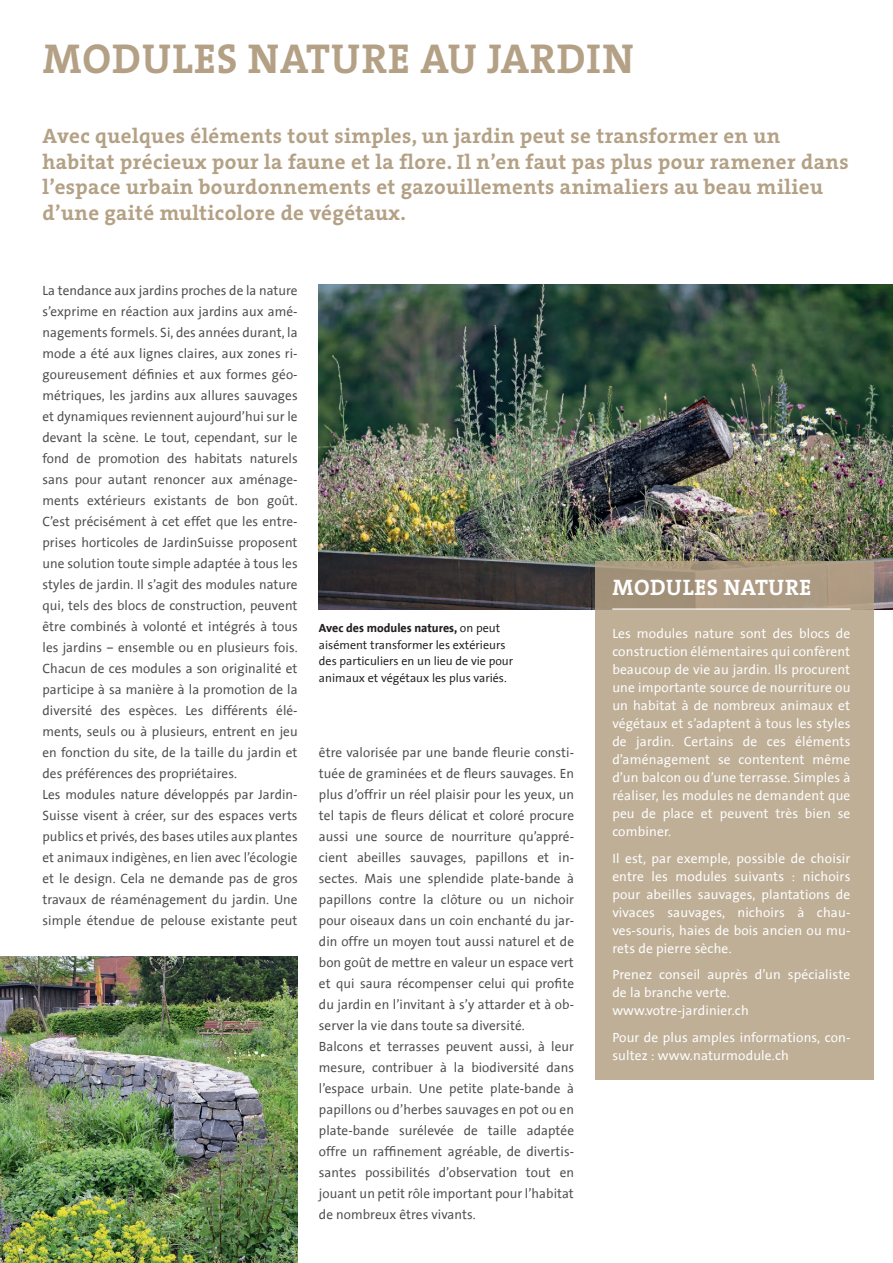
<style>
.page{position:relative;width:893px;height:1263px;background:#fff}
.page>*{position:absolute;margin:0;border:0;box-sizing:border-box;transform-origin:0 0}
.t1{font:42px "The Serif HP7 Bld";letter-spacing:.025em;color:#b4a185}
.t2{font:22.5px "The Serif HP7 Bld";letter-spacing:.025em;color:#fff}
.t3{font:21px/25.5px "The Serif HP7 Bld";letter-spacing:.02em;color:#b4a185}
.t4{font:13.5px/21px "The Sans Office";letter-spacing:.005em;color:#4b4c4d}
.t5{font:13.5px/18px "The Sans Office";letter-spacing:.01em;color:#fff;text-align:justify}
.t6{font:12px/16.5px "The Sans Office";color:#231f20}
.s1{font-weight:700}
</style>
<div class="page">
<img style="left:319px;top:284px;width:574px;height:326px">
<svg style="left:595px;top:561px;width:279px;height:519px;background:#bdac94"></svg>
<hr style="left:612px;top:608px;width:238px;height:2px;background:#fff">
<img style="left:0;top:957px;width:298px;height:306px">
<h1 class="t1" style="left:43px;top:30px;width:592px">MODULES NATURE AU JARDIN</h1>
<p class="t3" style="left:43px;top:123px;width:808px">Avec quelques éléments tout simples, un jardin peut se transformer en un habitat précieux pour la faune et la flore. Il n’en faut pas plus pour ramener dans l’espace urbain bourdonnements et gazouillements animaliers au beau milieu d’une gaité multicolore de végétaux.</p>
<p class="t4" style="left:43px;top:280px;width:257px">La tendance aux jardins proches de la nature s’exprime en réaction aux jardins aux amé&shy;nagements formels. Si, des années durant, la mode a été aux lignes claires, aux zones ri&shy;goureusement définies et aux formes géo&shy;métriques, les jardins aux allures sauvages et dynamiques reviennent aujourd’hui sur le devant la scène. Le tout, cependant, sur le fond de promotion des habitats naturels sans pour autant renoncer aux aménage&shy;ments extérieurs existants de bon goût.<br>C’est précisément à cet effet que les entre&shy;prises horticoles de JardinSuisse proposent une solution toute simple adaptée à tous les styles de jardin. Il s’agit des modules nature qui, tels des blocs de construction, peuvent être combinés à volonté et intégrés à tous les jardins – ensemble ou en plusieurs fois.<br>Chacun de ces modules a son originalité et participe à sa manière à la promotion de la diversité des espèces. Les différents élé&shy;ments, seuls ou à plusieurs, entrent en jeu en fonction du site, de la taille du jardin et des préférences des propriétaires.<br>Les modules nature développés par Jardin-Suisse visent à créer, sur des espaces verts publics et privés, des bases utiles aux plantes et animaux indigènes, en lien avec l’écologie et le design. Cela ne demande pas de gros travaux de réaménagement du jardin. Une simple étendue de pelouse existante peut</p>
<p class="t6" style="left:319px;top:620px;width:196px"><span class="s1">Avec des modules natures,</span> on peut aisément transformer les extérieurs des particuliers en un lieu de vie pour animaux et végétaux les plus variés.</p>
<p class="t4" style="left:319px;top:742px;width:257px">être valorisée par une bande fleurie consti&shy;tuée de graminées et de fleurs sauvages. En plus d’offrir un réel plaisir pour les yeux, un tel tapis de fleurs délicat et coloré procure aussi une source de nourriture qu’appré&shy;cient abeilles sauvages, papillons et in&shy;sectes. Mais une splendide plate-bande à papillons contre la clôture ou un nichoir pour oiseaux dans un coin enchanté du jar&shy;din offre un moyen tout aussi naturel et de bon goût de mettre en valeur un espace vert et qui saura récompenser celui qui profite du jardin en l’invitant à s’y attarder et à ob&shy;server la vie dans toute sa diversité.<br>Balcons et terrasses peuvent aussi, à leur mesure, contribuer à la biodiversité dans l’espace urbain. Une petite plate-bande à papillons ou d’herbes sauvages en pot ou en plate-bande surélevée de taille adaptée offre un raffinement agréable, de divertis&shy;santes possibilités d’observation tout en jouant un petit rôle important pour l’habitat de nombreux êtres vivants.</p>
<h2 class="t2" style="left:612px;top:572px;width:200px">MODULES NATURE</h2>
<p class="t5" style="left:612px;top:625px;width:240px">Les modules nature sont des blocs de construction élémentaires qui confèrent beaucoup de vie au jardin. Ils procurent une importante source de nourriture ou un habitat à de nombreux animaux et végétaux et s’adaptent à tous les styles de jardin. Certains de ces éléments d’aménagement se contentent même d’un balcon ou d’une terrasse. Simples à réaliser, les modules ne demandent que peu de place et peuvent très bien se combiner.</p>
<p class="t5" style="left:612px;top:850px;width:240px">Il est, par exemple, possible de choisir entre les modules suivants : nichoirs pour abeilles sauvages, plantations de vivaces sauvages, nichoirs à chau&shy;ves-souris, haies de bois ancien ou mu&shy;rets de pierre sèche.</p>
<p class="t5" style="left:612px;top:966px;width:240px;text-align:left">Prenez conseil auprès d’un spécialiste de la branche verte. www.votre-jardinier.ch</p>
<p class="t5" style="left:612px;top:1029px;width:240px">Pour de plus amples informations, con&shy;sultez : www.naturmodule.ch</p>
</div>
